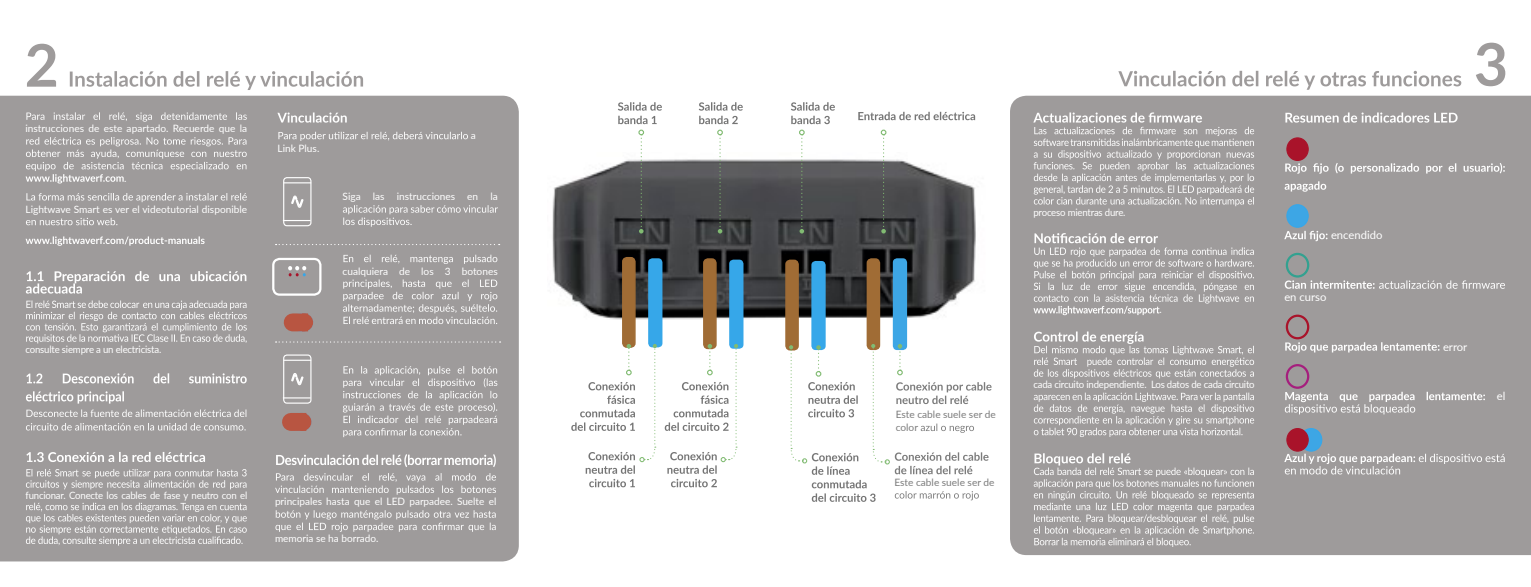
<style>
.page{position:relative;width:1531px;height:587px;background:#fff}
.page>*{position:absolute;margin:0;border:0;box-sizing:border-box;transform-origin:0 0}
.t1{font:700 58.95px "Lato";color:#9e9b9b}
.t2{font:700 58.73px "Lato";color:#9e9b9b}
.t3{font:11.25px "Lato";color:#fff}
.t4{font:10.12px "Lato";color:#fff}
.t5{font:10.12px "Lato";letter-spacing:-.02em;color:#fff;scale:.95 1}
.t6{font:10.12px/13.5px "Lato";color:#7c7c7c}
.t7{font:10.12px "Lato";color:#fff;scale:.95 1}
</style>
<div class="page">
<div style="left:1010px;top:96px;width:521px;height:459px;background:#9e9b9b"></div>
<div style="left:0;top:96px;width:519px;height:465px;background:#9e9b9b"></div>
<svg style="left:70px;top:71px;width:293px;height:19px"></svg>
<svg style="left:26px;top:112px;width:221px;height:10px;background:#aeabab"></svg>
<svg style="left:26px;top:137px;width:221px;height:46px;background:#aba9a9"></svg>
<svg style="left:26px;top:193px;width:221px;height:9px;background:#b2afaf"></svg>
<svg style="left:26px;top:218px;width:91px;height:7px"></svg>
<svg style="left:26px;top:236px;width:179px;height:10px;background:#b7b4b4"></svg>
<svg style="left:26px;top:271px;width:220px;height:23px;background:#aeacac"></svg>
<svg style="left:26px;top:300px;width:221px;height:43px;background:#afacac"></svg>
<svg style="left:26px;top:373px;width:221px;height:10px"></svg>
<svg style="left:26px;top:391px;width:98px;height:12px"></svg>
<svg style="left:26px;top:409px;width:220px;height:8px;background:#b5b3b3"></svg>
<svg style="left:26px;top:423px;width:220px;height:7px;background:#b5b3b3"></svg>
<svg style="left:26px;top:452px;width:179px;height:10px"></svg>
<svg style="left:26px;top:469px;width:221px;height:20px;background:#b0adad"></svg>
<svg style="left:26px;top:503px;width:221px;height:42px;background:#afadad"></svg>
<svg style="left:1118px;top:71px;width:343px;height:19px"></svg>
<svg style="left:276px;top:454px;width:220px;height:13px"></svg>
<svg style="left:275px;top:473px;width:221px;height:21px;background:#adaaaa"></svg>
<svg style="left:275px;top:510px;width:221px;height:22px;background:#aeabab"></svg>
<svg style="left:1285px;top:112px;width:172px;height:11px"></svg>
<svg style="left:1285px;top:163px;width:220px;height:11px;background:#b5b3b3"></svg>
<svg style="left:1284px;top:181px;width:42px;height:11px"></svg>
<svg style="left:1284px;top:231px;width:43px;height:10px"></svg>
<svg style="left:1285px;top:280px;width:220px;height:9px;background:#b8b5b5"></svg>
<svg style="left:1285px;top:342px;width:154px;height:11px;background:#b8b6b6"></svg>
<svg style="left:1285px;top:392px;width:200px;height:22px;background:#b0adad"></svg>
<svg style="left:1284px;top:453px;width:220px;height:21px;background:#aeacac"></svg>
<svg style="left:1033px;top:112px;width:221px;height:94px;background:#aeabab"></svg>
<svg style="left:1033px;top:233px;width:221px;height:82px;background:#acaaaa"></svg>
<svg style="left:1034px;top:331px;width:220px;height:47px;background:#adaaaa"></svg>
<svg style="left:1034px;top:392px;width:220px;height:45px;background:#aeabab"></svg>
<svg style="left:1034px;top:453px;width:220px;height:94px;background:#adaaaa"></svg>
<svg style="left:343px;top:205px;width:155px;height:22px;background:#aaa7a7"></svg>
<svg style="left:343px;top:255px;width:154px;height:9px"></svg>
<svg style="left:343px;top:279px;width:154px;height:45px;background:#adaaaa"></svg>
<svg style="left:343px;top:366px;width:154px;height:71px;background:#aba8a8"></svg>
<svg style="left:276px;top:244px;width:224px;height:1px"></svg>
<svg style="left:276px;top:341px;width:225px;height:1px"></svg>
<svg style="left:285px;top:182px;width:24px;height:1px"></svg>
<svg style="left:285px;top:220px;width:24px;height:1px"></svg>
<div style="left:283px;top:177px;width:28px;height:49px;border:1px solid #fff;border-radius:3px"></div>
<svg style="left:290px;top:193px;width:14px;height:17px"></svg>
<svg style="left:285px;top:360px;width:24px;height:1px"></svg>
<svg style="left:285px;top:397px;width:24px;height:1px"></svg>
<div style="left:283px;top:354px;width:28px;height:50px;border:1px solid #fff;border-radius:3px"></div>
<svg style="left:290px;top:370px;width:14px;height:17px"></svg>
<svg style="left:277px;top:112px;width:70px;height:11px"></svg>
<svg style="left:278px;top:132px;width:190px;height:9px;background:#b2b0b0"></svg>
<svg style="left:618px;top:102px;width:44px;height:22px"></svg>
<svg style="left:699px;top:102px;width:44px;height:22px"></svg>
<svg style="left:791px;top:102px;width:44px;height:22px"></svg>
<svg style="left:858px;top:112px;width:117px;height:8px"></svg>
<div style="left:293px;top:313px;width:11px;height:18px;background:#b85541"></div>
<div style="left:302px;top:313px;width:6px;height:18px;background:#b85541"></div>
<div style="left:291px;top:413px;width:11px;height:18px;background:#b85541"></div>
<div style="left:300px;top:413px;width:6px;height:18px;background:#b85541"></div>
<img style="left:552px;top:159px;width:424px;height:167px">
<div style="left:867px;top:259px;width:12px;height:90px;background:#a06c35;border-radius:4px"></div>
<div style="left:866px;top:258px;width:14px;height:92px;border:2px solid #a06c35;border-radius:4px"></div>
<div style="left:623px;top:258px;width:12px;height:89px;background:#a06c35;border-radius:4px"></div>
<div style="left:622px;top:257px;width:14px;height:91px;border:2px solid #a06c35;border-radius:4px"></div>
<div style="left:704px;top:259px;width:12px;height:89px;background:#a06c35;border-radius:4px"></div>
<div style="left:703px;top:258px;width:14px;height:91px;border:2px solid #a06c35;border-radius:4px"></div>
<div style="left:786px;top:260px;width:12px;height:90px;background:#a06c35;border-radius:4px"></div>
<div style="left:785px;top:260px;width:14px;height:90px;border:2px solid #a06c35;border-radius:4px"></div>
<div style="left:893px;top:258px;width:14px;height:92px;background:#3da6e5;border-radius:4px"></div>
<div style="left:648px;top:258px;width:14px;height:89px;background:#36a7e9;border-radius:4px"></div>
<div style="left:729px;top:260px;width:14px;height:89px;background:#36a7e9;border-radius:4px"></div>
<div style="left:811px;top:261px;width:15px;height:89px;background:#36a7e9;border-radius:4px"></div>
<div style="left:272px;top:258px;width:49px;height:38px;border:2px solid #fff;border-radius:6px"></div>
<svg style="left:288px;top:266px;width:18px;height:10px"></svg>
<svg style="left:638px;top:130px;width:6px;height:103px"></svg>
<svg style="left:717px;top:130px;width:6px;height:103px"></svg>
<svg style="left:799px;top:130px;width:6px;height:103px"></svg>
<svg style="left:881px;top:130px;width:5px;height:103px"></svg>
<svg style="left:789px;top:344px;width:202px;height:158px"></svg>
<svg style="left:665px;top:344px;width:73px;height:143px"></svg>
<svg style="left:571px;top:344px;width:86px;height:143px"></svg>
<div style="left:1287px;top:138px;width:21px;height:22px;background:#a9132a;border-radius:50%"></div>
<div style="left:1286px;top:137px;width:23px;height:24px;border:1px solid #a9132a;border-radius:50%"></div>
<div style="left:1287px;top:205px;width:21px;height:22px;background:#3da6e5;border-radius:50%"></div>
<div style="left:1286px;top:204px;width:23px;height:24px;border:1px solid #36a7e9;border-radius:50%"></div>
<div style="left:1300px;top:428px;width:22px;height:23px;background:#3da6e5;border-radius:50%"></div>
<div style="left:1300px;top:428px;width:22px;height:24px;border:1px solid #36a7e9;border-radius:50%"></div>
<div style="left:1286px;top:314px;width:23px;height:25px;border:2px solid #a9132a;border-radius:50%"></div>
<div style="left:1286px;top:364px;width:23px;height:25px;border:2px solid #a51e7d;border-radius:50%"></div>
<div style="left:1286px;top:253px;width:23px;height:24px;border:2px solid #33a190;border-radius:50%"></div>
<div style="left:1287px;top:428px;width:21px;height:23px;background:#a9132a;border-radius:50%"></div>
<div style="left:1286px;top:428px;width:23px;height:24px;border:1px solid #a9132a;border-radius:50%"></div>
<h2 class="t2" style="left:25px;top:22px;width:36px">2</h2>
<h1 class="t1" style="left:1474px;top:21px;width:36px">3</h1>
<p class="t4" style="left:26px;top:121px;width:223px">instrucciones de este apartado. Recuerde que la</p>
<p class="t4" style="left:124px;top:171px;width:4px">.</p>
<p class="t4" style="left:26px;top:202px;width:223px">Lightwave Smart es ver el videotutorial disponible</p>
<p class="t5" style="left:26px;top:342px;width:144px">consulte siempre a un electricista.</p>
<p class="t4" style="left:277px;top:141px;width:43px">Link Plus.</p>
<p class="t4" style="left:471px;top:128px;width:7px">a</p>
<p class="t4" style="left:342px;top:189px;width:157px">Siga las instrucciones en la</p>
<p class="t4" style="left:342px;top:263px;width:157px">cualquiera de los 3 botones</p>
<p class="t5" style="left:26px;top:488px;width:235px">funcionar. Conecte los cables de fase y neutro con el</p>
<p class="t4" style="left:275px;top:494px;width:223px">principales hasta que el LED parpadee. Suelte el</p>
<p class="t4" style="left:275px;top:531px;width:105px">memoria se ha borrado.</p>
<p class="t6" style="left:896px;top:407px;width:102px">Este cable suele ser de color</p>
<p class="t6" style="left:894px;top:475px;width:102px">Este cable suele ser de</p>
<p class="t5" style="left:1033px;top:205px;width:98px">proceso mientras dure.</p>
<p class="t7" style="left:1159px;top:302px;width:4px">.</p>
<p class="t5" style="left:1033px;top:377px;width:234px">cada circuito independiente. Los datos de cada circuito</p>
<p class="t3" style="left:1331px;top:227px;width:53px">encendido</p>
<p class="t3" style="left:1284px;top:289px;width:44px">en curso</p>
<p class="t3" style="left:1443px;top:338px;width:26px">error</p>
<p class="t3" style="left:1497px;top:388px;width:10px">el</p>
</div>
